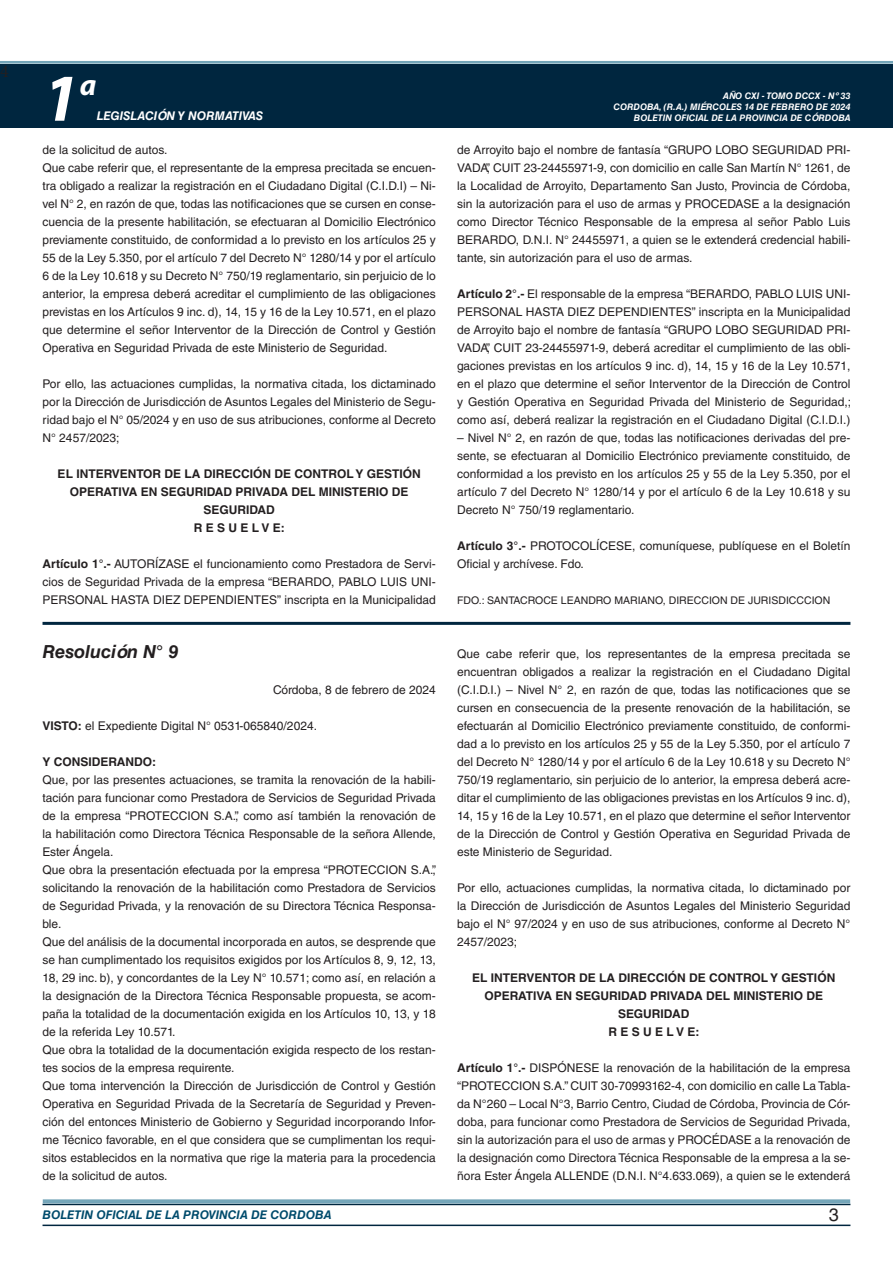
<style>
.page{position:relative;width:893px;height:1263px;background:#fff}
.page>*{position:absolute;margin:0;border:0;box-sizing:border-box;transform-origin:0 0}
.t1{font:italic 700 67.5px "Myriad Pro";color:#fff}
.t2{font:italic 700 30px "Myriad Pro";color:#fff}
.DOC__N{font:italic 700 18px "Helvetica LT Std";color:#231f20}
.t3{font:18px "Minion Pro";color:#231f20}
.t4{font:18px "Helvetica LT Std";color:#231f20}
.TEXTO_BASE{font:12px/18px "Helvetica LT Std";color:#231f20;text-align:justify}
.RESUELVE{font:700 12px/18px "Helvetica LT Std";color:#231f20;text-align:center}
.t5{font:italic 700 12px "Helvetica LT Std";color:#004b6c}
.FECHA{font:12px "Helvetica LT Std";color:#231f20}
.t6{font:italic 700 12px "Helvetica LT Std";color:#fff}
.TEXTO_BASE-2{font:700 12px "Helvetica LT Std";color:#231f20}
.FIRMA{font:10.5px "Helvetica LT Std";color:#231f20}
.t7{font:italic 700 9px/10.8px "Helvetica LT Std";color:#fff;text-align:right}
.s1{font-weight:700}
</style>
<div class="page">
<div style="left:0;top:61px;width:893px;height:6px;background:#fff;opacity:.75"></div>
<div style="left:0;top:64px;width:893px;height:64px;background:#00263f"></div>
<hr style="left:43px;top:1224px;width:807px;height:2px;background:#00263f">
<div style="left:42px;top:1198px;width:809px;height:8px;background:#fff;opacity:.75"></div>
<hr style="left:43px;top:622px;width:807px;height:3px;background:#00263f">
<h3 class="t3" style="left:0;top:59px;width:10px">4</h3>
<h1 class="t1" style="left:43px;top:54px;width:38px">1</h1>
<h2 class="t2" style="left:80px;top:66px;width:18px">a</h2>
<p class="t6" style="left:97px;top:109px;width:168px">LEGISLACIÓN Y NORMATIVAS</p>
<p class="TEXTO_BASE" style="left:43px;top:141px;width:126px">de la solicitud de autos.</p>
<p class="TEXTO_BASE" style="left:43px;top:159px;width:395px">Que cabe referir que, el representante de la empresa precitada se encuen&shy;tra obligado a realizar la registración en el Ciudadano Digital (C.I.D.I) – Ni&shy;vel N° 2, en razón de que, todas las notificaciones que se cursen en conse&shy;cuencia de la presente habilitación, se efectuaran al Domicilio Electrónico previamente constituido, de conformidad a lo previsto en los artículos 25 y 55 de la Ley 5.350, por el artículo 7 del Decreto N° 1280/14 y por el artículo 6 de la Ley 10.618 y su Decreto N° 750/19 reglamentario, sin perjuicio de lo anterior, la empresa deberá acreditar el cumplimiento de las obligaciones previstas en los Artículos 9 inc. d), 14, 15 y 16 de la Ley 10.571, en el plazo que determine el señor Interventor de la Dirección de Control y Gestión Operativa en Seguridad Privada de este Ministerio de Seguridad.</p>
<p class="TEXTO_BASE" style="left:43px;top:375px;width:395px">Por ello, las actuaciones cumplidas, la normativa citada, los dictaminado por la Dirección de Jurisdicción de Asuntos Legales del Ministerio de Segu&shy;ridad bajo el N° 05/2024 y en uso de sus atribuciones, conforme al Decreto N° 2457/2023;</p>
<p class="RESUELVE" style="left:58px;top:464px;width:365px">EL INTERVENTOR DE LA DIRECCIÓN DE CONTROL Y GESTIÓN<br>OPERATIVA EN SEGURIDAD PRIVADA DEL MINISTERIO DE<br>SEGURIDAD</p>
<p class="RESUELVE" style="left:194px;top:518px;width:93px">R E S U E L V E:</p>
<p class="TEXTO_BASE" style="left:43px;top:555px;width:395px"><span class="s1">Artículo 1°.-</span> AUTORÍZASE el funcionamiento como Prestadora de Servi&shy;cios de Seguridad Privada de la empresa “BERARDO, PABLO LUIS UNI-PERSONAL HASTA DIEZ DEPENDIENTES” inscripta en la Municipalidad</p>
<p class="DOC__N" style="left:43px;top:640px;width:137px">Resolución N° 9</p>
<p class="FECHA" style="left:273px;top:683px;width:164px">Córdoba, 8 de febrero de 2024</p>
<p class="TEXTO_BASE" style="left:43px;top:717px;width:276px"><span class="s1">VISTO:</span> el Expediente Digital N° 0531-065840/2024.</p>
<p class="TEXTO_BASE-2" style="left:43px;top:754px;width:115px">Y CONSIDERANDO:</p>
<p class="TEXTO_BASE" style="left:43px;top:771px;width:395px">Que, por las presentes actuaciones, se tramita la renovación de la habili&shy;tación para funcionar como Prestadora de Servicios de Seguridad Privada de la empresa “PROTECCION S.A.”, como así también la renovación de la habilitación como Directora Técnica Responsable de la señora Allende, Ester Ángela.</p>
<p class="TEXTO_BASE" style="left:43px;top:861px;width:395px">Que obra la presentación efectuada por la empresa “PROTECCION S.A.”, solicitando la renovación de la habilitación como Prestadora de Servicios de Seguridad Privada, y la renovación de su Directora Técnica Responsa&shy;ble.</p>
<p class="TEXTO_BASE" style="left:43px;top:933px;width:395px">Que del análisis de la documental incorporada en autos, se desprende que se han cumplimentado los requisitos exigidos por los Artículos 8, 9, 12, 13, 18, 29 inc. b), y concordantes de la Ley N° 10.571; como así, en relación a la designación de la Directora Técnica Responsable propuesta, se acom&shy;paña la totalidad de la documentación exigida en los Artículos 10, 13, y 18 de la referida Ley 10.571.</p>
<p class="TEXTO_BASE" style="left:43px;top:1041px;width:395px">Que obra la totalidad de la documentación exigida respecto de los restan&shy;tes socios de la empresa requirente.</p>
<p class="TEXTO_BASE" style="left:43px;top:1077px;width:395px">Que toma intervención la Dirección de Jurisdicción de Control y Gestión Operativa en Seguridad Privada de la Secretaría de Seguridad y Preven&shy;ción del entonces Ministerio de Gobierno y Seguridad incorporando Infor&shy;me Técnico favorable, en el que considera que se cumplimentan los requi&shy;sitos establecidos en la normativa que rige la materia para la procedencia de la solicitud de autos.</p>
<p class="t7" style="left:614px;top:91px;width:238px">AÑO CXI - TOMO DCCX - Nº 33<br>CORDOBA, (R.A.) MIÉRCOLES 14 DE FEBRERO DE 2024<br>BOLETIN OFICIAL DE LA PROVINCIA DE CÓRDOBA</p>
<p class="TEXTO_BASE" style="left:457px;top:141px;width:395px">de Arroyito bajo el nombre de fantasía “GRUPO LOBO SEGURIDAD PRI-VADA”, CUIT 23-24455971-9, con domicilio en calle San Martín N° 1261, de la Localidad de Arroyito, Departamento San Justo, Provincia de Córdoba, sin la autorización para el uso de armas y PROCEDASE a la designación como Director Técnico Responsable de la empresa al señor Pablo Luis BERARDO, D.N.I. N° 24455971, a quien se le extenderá credencial habili&shy;tante, sin autorización para el uso de armas.</p>
<p class="TEXTO_BASE" style="left:457px;top:285px;width:395px"><span class="s1">Artículo 2°.-</span> El responsable de la empresa “BERARDO, PABLO LUIS UNI-PERSONAL HASTA DIEZ DEPENDIENTES” inscripta en la Municipalidad de Arroyito bajo el nombre de fantasía “GRUPO LOBO SEGURIDAD PRI-VADA”, CUIT 23-24455971-9, deberá acreditar el cumplimiento de las obli&shy;gaciones previstas en los artículos 9 inc. d), 14, 15 y 16 de la Ley 10.571, en el plazo que determine el señor Interventor de la Dirección de Control y Gestión Operativa en Seguridad Privada del Ministerio de Seguridad,; como así, deberá realizar la registración en el Ciudadano Digital (C.I.D.I.)</p>
<p class="TEXTO_BASE" style="left:457px;top:429px;width:395px">– Nivel N° 2, en razón de que, todas las notificaciones derivadas del pre&shy;sente, se efectuaran al Domicilio Electrónico previamente constituido, de conformidad a los previsto en los artículos 25 y 55 de la Ley 5.350, por el artículo 7 del Decreto N° 1280/14 y por el artículo 6 de la Ley 10.618 y su Decreto N° 750/19 reglamentario.</p>
<p class="TEXTO_BASE" style="left:457px;top:537px;width:395px"><span class="s1">Artículo 3°.-</span> PROTOCOLÍCESE, comuníquese, publíquese en el Boletín<br>Oficial y archívese. Fdo.</p>
<p class="FIRMA" style="left:457px;top:594px;width:375px">FDO.: SANTACROCE LEANDRO MARIANO, DIRECCION DE JURISDICCCION</p>
<p class="TEXTO_BASE" style="left:457px;top:645px;width:395px">Que cabe referir que, los representantes de la empresa precitada se encuentran obligados a realizar la registración en el Ciudadano Digital (C.I.D.I.) – Nivel N° 2, en razón de que, todas las notificaciones que se cursen en consecuencia de la presente renovación de la habilitación, se efectuarán al Domicilio Electrónico previamente constituido, de conformi&shy;dad a lo previsto en los artículos 25 y 55 de la Ley 5.350, por el artículo 7 del Decreto N° 1280/14 y por el artículo 6 de la Ley 10.618 y su Decreto N° 750/19 reglamentario, sin perjuicio de lo anterior, la empresa deberá acre&shy;ditar el cumplimiento de las obligaciones previstas en los Artículos 9 inc. d), 14, 15 y 16 de la Ley 10.571, en el plazo que determine el señor Interventor de la Dirección de Control y Gestión Operativa en Seguridad Privada de este Ministerio de Seguridad.</p>
<p class="TEXTO_BASE" style="left:457px;top:879px;width:395px">Por ello, actuaciones cumplidas, la normativa citada, lo dictaminado por la Dirección de Jurisdicción de Asuntos Legales del Ministerio Seguridad bajo el N° 97/2024 y en uso de sus atribuciones, conforme al Decreto N° 2457/2023;</p>
<p class="RESUELVE" style="left:472px;top:968px;width:365px">EL INTERVENTOR DE LA DIRECCIÓN DE CONTROL Y GESTIÓN<br>OPERATIVA EN SEGURIDAD PRIVADA DEL MINISTERIO DE<br>SEGURIDAD</p>
<p class="RESUELVE" style="left:608px;top:1022px;width:93px">R E S U E L V E:</p>
<p class="TEXTO_BASE" style="left:457px;top:1059px;width:395px"><span class="s1">Artículo 1°.-</span> DISPÓNESE la renovación de la habilitación de la empresa “PROTECCION S.A.” CUIT 30-70993162-4, con domicilio en calle La Tabla&shy;da N°260 – Local N°3, Barrio Centro, Ciudad de Córdoba, Provincia de Cór&shy;doba, para funcionar como Prestadora de Servicios de Seguridad Privada, sin la autorización para el uso de armas y PROCÉDASE a la renovación de la designación como Directora Técnica Responsable de la empresa a la se&shy;ñora Ester Ángela ALLENDE (D.N.I. N°4.633.069), a quien se le extenderá</p>
<p class="t5" style="left:43px;top:1208px;width:290px">BOLETIN OFICIAL DE LA PROVINCIA DE CORDOBA</p>
<h3 class="t4" style="left:829px;top:1204px;width:12px">3</h3>
</div>
